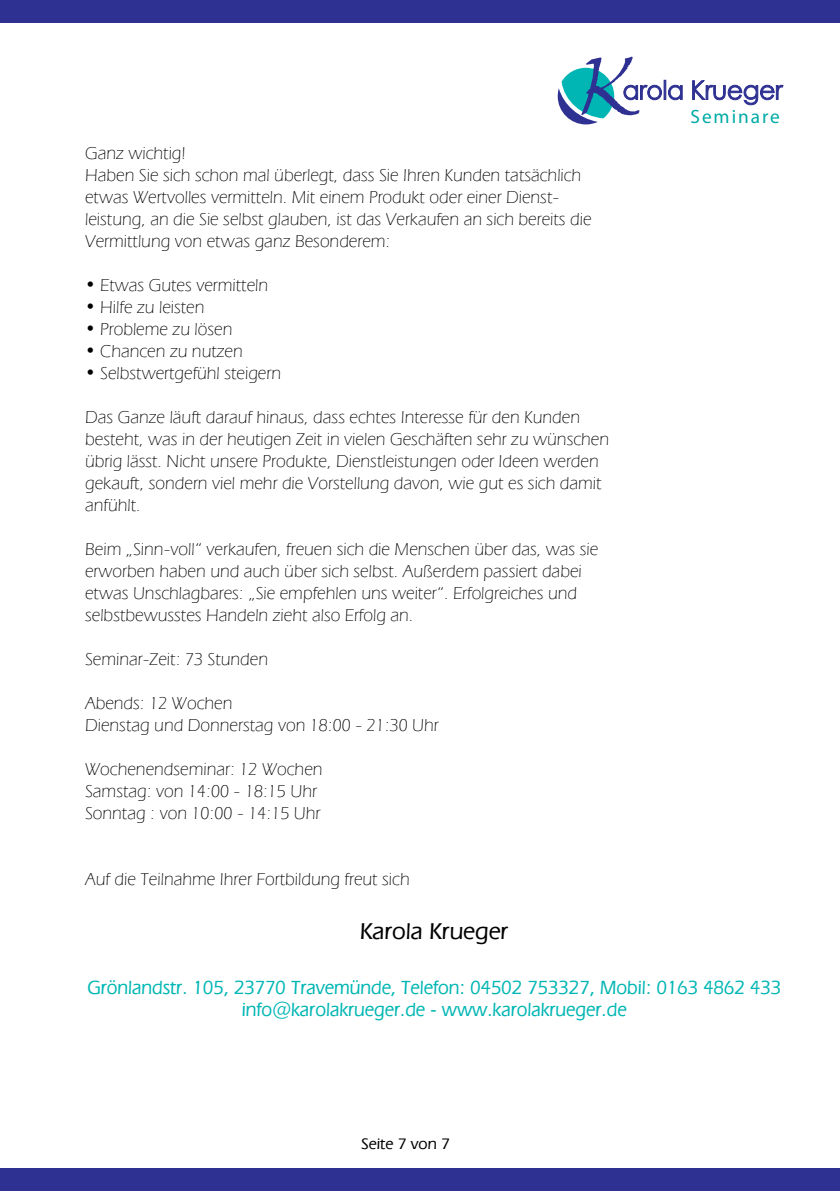
<style>
.page{position:relative;width:840px;height:1191px;background:#fff}
.page>*{position:absolute;margin:0;border:0;box-sizing:border-box;transform-origin:0 0}
.t1{font:500 24px "Eras IT Cby BT";color:#000}
.t2{font:500 20px/22px "Eras IT Cby BT";color:#00b6b4;text-align:center;scale:.94 1}
.t3{font:19.2px "Myriad Pro";letter-spacing:.1em;color:#00aaa5}
.t4{font:300 18px/22px "Eras IT Cby BT";color:#000}
.t5{font:500 16px "Eras IT Cby BT";color:#000}
</style>
<div class="page">
<div style="left:0;top:0;width:839px;height:23px;background:#2e3092"></div>
<div style="left:0;top:1168px;width:839px;height:23px;background:#2e3092"></div>
<svg style="left:557px;top:57px;width:225px;height:67px"></svg>
<p class="t4" style="left:85px;top:142px;width:507px">Ganz wichtig!<br>Haben Sie sich schon mal überlegt, dass Sie Ihren Kunden tatsächlich etwas Wertvolles vermitteln. Mit einem Produkt oder einer Dienst&shy;leistung, an die Sie selbst glauben, ist das Verkaufen an sich bereits die Vermittlung von etwas ganz Besonderem:</p>
<p class="t4" style="left:85px;top:274px;width:184px">• Etwas Gutes vermitteln</p>
<p class="t4" style="left:85px;top:296px;width:121px">• Hilfe zu leisten</p>
<p class="t4" style="left:85px;top:318px;width:149px">• Probleme zu lösen</p>
<p class="t4" style="left:85px;top:340px;width:159px">• Chancen zu nutzen</p>
<p class="t4" style="left:85px;top:362px;width:197px">• Selbstwertgefühl steigern</p>
<p class="t4" style="left:85px;top:406px;width:525px">Das Ganze läuft darauf hinaus, dass echtes Interesse für den Kunden besteht, was in der heutigen Zeit in vielen Geschäften sehr zu wünschen übrig lässt. Nicht unsere Produkte, Dienstleistungen oder Ideen werden gekauft, sondern viel mehr die Vorstellung davon, wie gut es sich damit anfühlt.</p>
<p class="t4" style="left:85px;top:538px;width:514px">Beim „Sinn-voll“ verkaufen, freuen sich die Menschen über das, was sie erworben haben und auch über sich selbst. Außerdem passiert dabei etwas Unschlagbares: „Sie empfehlen uns weiter“. Erfolgreiches und selbstbewusstes Handeln zieht also Erfolg an.</p>
<p class="t4" style="left:85px;top:648px;width:184px">Seminar-Zeit: 73 Stunden</p>
<p class="t4" style="left:85px;top:692px;width:355px">Abends: 12 Wochen<br>Dienstag und Donnerstag von 18:00 - 21:30 Uhr</p>
<p class="t4" style="left:85px;top:758px;width:239px">Wochenendseminar: 12 Wochen<br>Samstag: von 14:00 - 18:15 Uhr<br>Sonntag : von 10:00 - 14:15 Uhr</p>
<p class="t3" style="left:690px;top:105px;width:91px">Seminare</p>
<p class="t4" style="left:85px;top:868px;width:326px">Auf die Teilnahme Ihrer Fortbildung freut sich</p>
<h1 class="t1" style="left:360px;top:916px;width:150px">Karola Krueger</h1>
<p class="t2" style="left:87px;top:975px;width:739px">Grönlandstr. 105, 23770 Travemünde, Telefon: 04502 753327, Mobil: 0163 4862 433 info@karolakrueger.de - www.karolakrueger.de</p>
<p class="t5" style="left:361px;top:1134px;width:90px">Seite 7 von 7</p>
</div>
